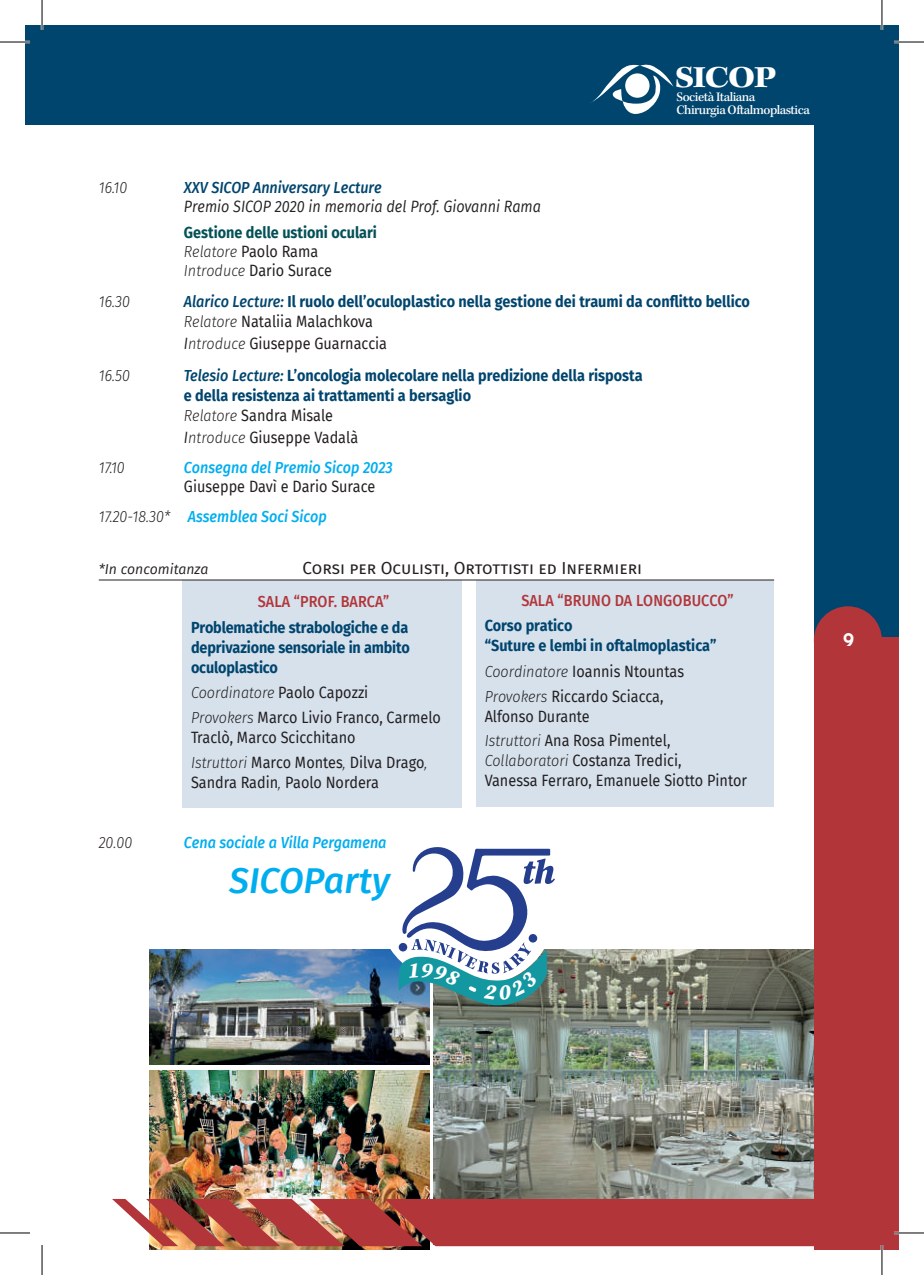
<style>
.page{position:relative;width:924px;height:1275px;background:#fff}
.page>*{position:absolute;margin:0;border:0;box-sizing:border-box;transform-origin:0 0}
.t1{font:italic 500 36px "Fira Sans";color:#00aeef}
.t2{font:700 expanded 30.4px "Kepler Std";letter-spacing:-.04em;color:#fff}
.t3{font:18px "Righteous";color:#fff}
.t4{font:17px "Fira Sans";color:#231f20}
.t5{font:16px/24.6px "Fira Sans";color:#231f20;scale:.9 1}
.t6{font:700 16px/20px "Fira Sans";color:#00456e;scale:.9 1}
.t7{font:700 16px/19px "Fira Sans";color:#035157;scale:.9 1}
.t8{font:italic 500 16px "Fira Sans";color:#00aeef;scale:.9 1}
.t9{font:italic 16px "Fira Sans";color:#231f20;scale:.9 1}
.t10{font:500 16px "Fira Sans";letter-spacing:.01em;color:#b23539;scale:.9 1}
.t11{font:italic 500 16px "Fira Sans";color:#00456e;scale:.9 1}
.t12{font:italic 300 16px "Fira Sans";color:#231f20;scale:.9 1}
.t13{font:italic 14px "Fira Sans";color:#231f20}
.t14{font:500 13.4px/13.4px "Kepler Std";letter-spacing:-.04em;color:#fff}
.s1{font-weight:300;font-style:italic;color:#231f20}
.s2{font-weight:400;color:#231f20}
.s3{font-weight:500;font-style:italic}
.s4{font-style:italic}
.s5{font-weight:300;font-style:italic}
.s6{font-weight:500;font-style:italic;color:#00aeef}
</style>
<div class="page">
<div style="left:25px;top:25px;width:873px;height:624px;background:#00456e"></div>
<div style="left:25px;top:637px;width:873px;height:613px;background:#b23539"></div>
<div style="left:25px;top:125px;width:788px;height:1125px;background:#fff"></div>
<div style="left:813px;top:606px;width:68px;height:68px;background:#b23539;border-radius:50%"></div>
<svg style="left:591px;top:64px;width:82px;height:50px"></svg>
<div style="left:625px;top:73px;width:24px;height:25px;background:#fff;border-radius:50%"></div>
<img style="left:433px;top:949px;width:380px;height:250px">
<img style="left:150px;top:1070px;width:279px;height:180px">
<img style="left:150px;top:949px;width:279px;height:115px">
<div style="left:182px;top:580px;width:280px;height:227px;background:#d6e1ec"></div>
<div style="left:476px;top:580px;width:297px;height:226px;background:#d6e1ec"></div>
<hr style="left:99px;top:579px;width:674px;height:1px;background:#231f20">
<svg style="left:112px;top:1199px;width:701px;height:47px;background:#b34544"></svg>
<hr style="left:0;top:41px;width:30px;height:2px;background:#fff">
<hr style="left:893px;top:41px;width:30px;height:2px;background:#fff">
<hr style="left:893px;top:1231px;width:30px;height:3px;background:#fff">
<hr style="left:41px;top:0;width:2px;height:30px;background:#fff">
<hr style="left:880px;top:0;width:2px;height:30px;background:#fff">
<hr style="left:880px;top:1245px;width:2px;height:30px;background:#fff">
<hr style="left:0;top:42px;width:30px;height:1px;background:#000">
<hr style="left:893px;top:42px;width:30px;height:1px;background:#000">
<hr style="left:0;top:1232px;width:30px;height:1px;background:#000">
<hr style="left:893px;top:1232px;width:30px;height:1px;background:#000">
<hr style="left:42px;top:0;width:1px;height:30px;background:#000">
<hr style="left:42px;top:1245px;width:1px;height:30px;background:#000">
<hr style="left:881px;top:0;width:1px;height:30px;background:#000">
<hr style="left:881px;top:1245px;width:1px;height:30px;background:#000">
<svg style="left:376px;top:847px;width:179px;height:158px"></svg>
<h2 class="t2" style="left:674px;top:59px;width:103px">SICOP</h2>
<p class="t14" style="left:676px;top:90px;width:135px">Società Italiana<br>Chirurgia Oftalmoplastica</p>
<p class="t12" style="left:99px;top:176px;width:33px">16.10</p>
<p class="t11" style="left:184px;top:175px;width:221px">XXV SICOP Anniversary Lecture</p>
<p class="t9" style="left:184px;top:195px;width:398px">Premio SICOP 2020 in memoria del Prof. Giovanni Rama</p>
<p class="t7" style="left:184px;top:221px;width:216px">Gestione delle ustioni oculari<br><span class="s1">Relatore</span> <span class="s2">Paolo Rama<br></span><span class="s1">Introduce</span> <span class="s2">Dario Surace</span></p>
<p class="t12" style="left:99px;top:290px;width:36px">16.30</p>
<p class="t6" style="left:184px;top:290px;width:630px"><span class="s3">Alarico Lecture:</span> Il ruolo dell’oculoplastico nella gestione dei traumi da conflitto bellico<br><span class="s1">Relatore</span> <span class="s2">Nataliia Malachkova</span></p>
<p class="t5" style="left:184px;top:331px;width:227px"><span class="s4">I</span><span class="s5">ntroduce</span> Giuseppe Guarnaccia</p>
<p class="t12" style="left:99px;top:364px;width:36px">16.50</p>
<p class="t6" style="left:184px;top:364px;width:511px"><span class="s3">Telesio Lecture:</span> L’oncologia molecolare nella predizione della risposta e della resistenza ai trattamenti a bersaglio<br><span class="s1">Relatore</span> <span class="s2">Sandra Misale</span></p>
<p class="t5" style="left:184px;top:424px;width:195px"><span class="s4">I</span><span class="s5">ntroduce</span> Giuseppe Vadalà</p>
<p class="t12" style="left:99px;top:456px;width:30px">17.10</p>
<p class="t8" style="left:184px;top:454px;width:233px">Consegna del Premio Sicop 2023</p>
<p class="t5" style="left:99px;top:471px;width:309px;line-height:30.4px;text-indent:85px">Giuseppe Davì e Dario Surace<br><span class="s5">17.20-18.30*</span> <span class="s6">Assemblea Soci Sicop</span></p>
<p class="t13" style="left:99px;top:559px;width:111px">*In concomitanza</p>
<p class="t4" style="left:302px;top:555px;width:341px">Corsi per Oculisti, Ortottisti ed Infermieri</p>
<p class="t10" style="left:258px;top:588px;width:147px">SALA “PROF. BARCA”</p>
<p class="t6" style="left:191px;top:616px;width:244px;text-align:justify">Problematiche strabologiche e da deprivazione sensoriale in ambito oculoplastico</p>
<p class="t5" style="left:191px;top:680px;width:279px"><span class="s5">Coordinatore</span> Paolo Capozzi<br><span class="s5">Provokers</span> Marco Livio Franco, Carmelo</p>
<p class="t5" style="left:191px;top:724px;width:264px">Traclò, Marco Scicchitano<br><span class="s5">Istruttori</span> Marco Montes<span class="s5">,</span> Dilva Drago<span class="s5">,</span></p>
<p class="t5" style="left:191px;top:769px;width:210px">Sandra Radin<span class="s5">,</span> Paolo Nordera</p>
<p class="t12" style="left:99px;top:831px;width:39px">20.00</p>
<p class="t8" style="left:184px;top:830px;width:226px">Cena sociale a Villa Pergamena</p>
<h1 class="t1" style="left:229px;top:852px;width:162px">SICOParty</h1>
<p class="t10" style="left:521px;top:587px;width:237px">SALA “BRUNO DA LONGOBUCCO”</p>
<p class="t6" style="left:484px;top:614px;width:259px">Corso pratico<br>“Suture e lembi in oftalmoplastica”</p>
<p class="t5" style="left:484px;top:658px;width:223px"><span class="s5">Coordinatore</span> Ioannis Ntountas<br><span class="s5">Provokers</span> Riccardo Sciacca,</p>
<p class="t5" style="left:484px;top:703px;width:208px">Alfonso Durante<br><span class="s5">Istruttori</span> Ana Rosa Pimentel,</p>
<p class="t5" style="left:484px;top:750px;width:293px;line-height:20px"><span class="s5">Collaboratori</span> Costanza Tredici,<br>Vanessa Ferraro, Emanuele Siotto Pintor</p>
<p class="t3" style="left:842px;top:628px;width:13px">9</p>
</div>
